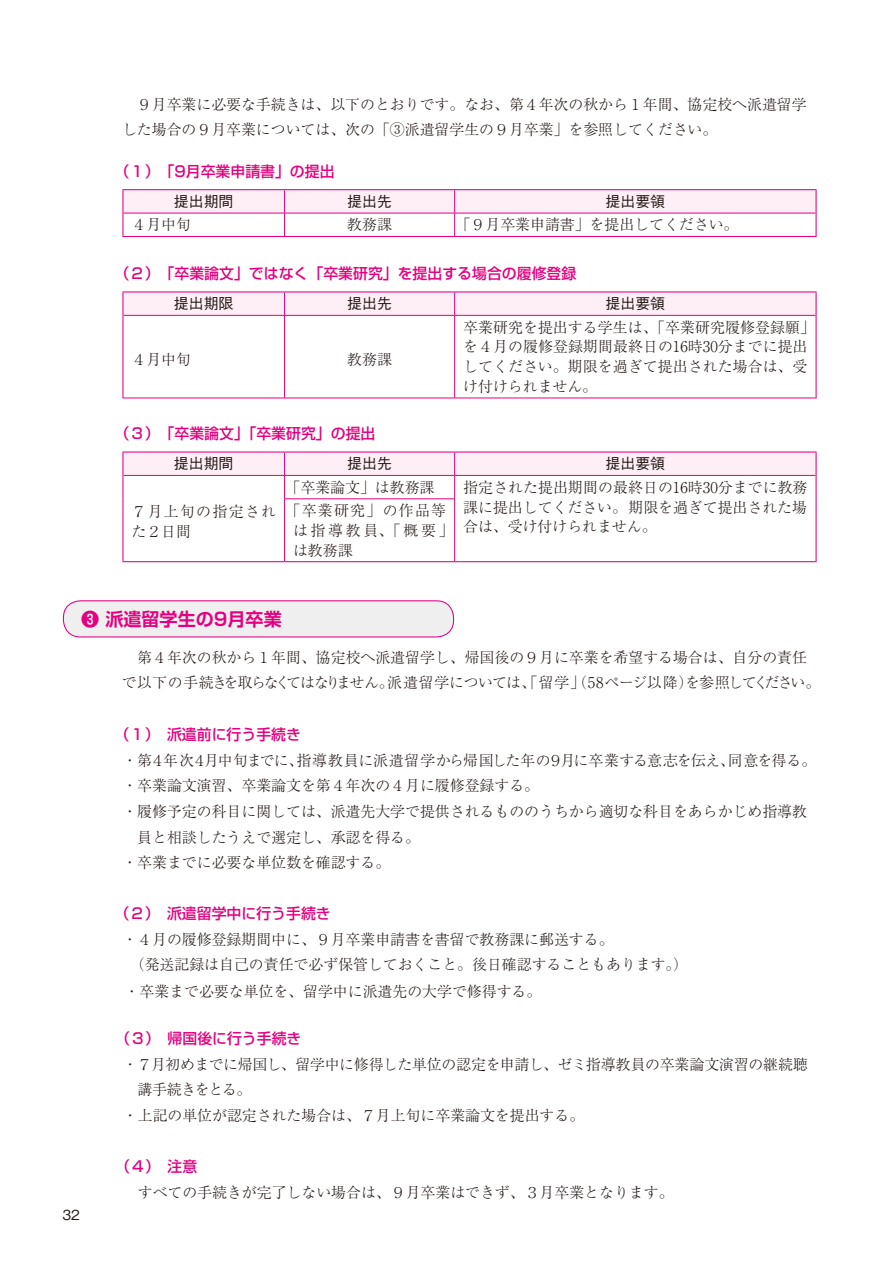
<style>
.page{position:relative;width:893px;height:1263px;background:#fff}
.page>*{position:absolute;margin:0;border:0;box-sizing:border-box;transform-origin:0 0}
.t1{font:700 18px "Shin Go Pr 6 De";color:#e4007f}
.t2{font:300 14.85px/19.8px "Ryumin Pr 6";color:#221815}
.t3{font:500 14.85px "Shin Go Pr 6";color:#e4007f}
.t4{font:300 14.85px "Ryumin Pr 6";letter-spacing:-.04em;color:#221815}
.t5{font:500 14.85px "Gothic BBB Pr 6 N";color:#221815}
.t6{font:300 14.85px/19.8px "Ryumin Pr 6";letter-spacing:.085em;color:#221815}
.t7{font:300 14.85px/19.8px "Ryumin Pr 6";letter-spacing:.09em;color:#221815}
.t8{font:300 14.85px "Ryumin Pr 6";letter-spacing:-.06em;color:#221815}
.t9{font:500 13.8px "Gothic BBB Pr 6";color:#221815}
</style>
<div class="page">
<hr style="left:122px;top:189px;width:163px;height:1px;background:#e4007f">
<hr style="left:285px;top:189px;width:532px;height:1px;background:#e4007f">
<hr style="left:815px;top:190px;width:2px;height:23px;background:#e4007f">
<hr style="left:815px;top:213px;width:2px;height:23px;background:#e4007f">
<hr style="left:122px;top:236px;width:695px;height:1px;background:#e4007f">
<svg style="left:122px;top:190px;width:694px;height:46px"></svg>
<hr style="left:122px;top:291px;width:163px;height:1px;background:#e4007f">
<hr style="left:285px;top:291px;width:532px;height:1px;background:#e4007f">
<hr style="left:815px;top:292px;width:2px;height:23px;background:#e4007f">
<hr style="left:122px;top:315px;width:1px;height:83px;background:#e4007f">
<hr style="left:815px;top:315px;width:2px;height:83px;background:#e4007f">
<svg style="left:122px;top:292px;width:694px;height:23px"></svg>
<hr style="left:123px;top:315px;width:332px;height:1px;background:#e4007f">
<hr style="left:284px;top:316px;width:1px;height:82px;background:#e4007f">
<hr style="left:455px;top:315px;width:360px;height:1px;background:#e4007f">
<hr style="left:454px;top:316px;width:1px;height:82px;background:#e4007f">
<hr style="left:122px;top:398px;width:695px;height:1px;background:#e4007f">
<hr style="left:122px;top:451px;width:163px;height:2px;background:#e4007f">
<hr style="left:285px;top:451px;width:532px;height:2px;background:#e4007f">
<hr style="left:815px;top:453px;width:2px;height:22px;background:#e4007f">
<hr style="left:815px;top:475px;width:2px;height:24px;background:#e4007f">
<hr style="left:122px;top:499px;width:1px;height:62px;background:#e4007f">
<hr style="left:815px;top:499px;width:2px;height:62px;background:#e4007f">
<hr style="left:122px;top:561px;width:695px;height:1px;background:#e4007f">
<svg style="left:122px;top:452px;width:694px;height:47px"></svg>
<hr style="left:284px;top:498px;width:171px;height:1px;background:#e4007f">
<hr style="left:284px;top:499px;width:1px;height:62px;background:#e4007f">
<hr style="left:454px;top:499px;width:1px;height:62px;background:#e4007f">
<div style="left:63px;top:601px;width:391px;height:36px;background:#efefef;border-radius:17px"></div>
<div style="left:63px;top:600px;width:391px;height:37px;border:1px solid #e4007f;border-radius:17px"></div>
<p class="t2" style="left:122px;top:91px;width:686px;line-height:25.5px">　９月卒業に必要な手続きは、以下のとおりです。なお、第４年次の秋から１年間、協定校へ派遣留学した場合の９月卒業については、次の「③派遣留学生の９月卒業」を参照してください。</p>
<p class="t3" style="left:115px;top:159px;width:221px">（１）「9月卒業申請書」の提出</p>
<p class="t5" style="left:174px;top:190px;width:61px">提出期間</p>
<p class="t5" style="left:347px;top:190px;width:46px">提出先</p>
<p class="t5" style="left:606px;top:190px;width:61px">提出要領</p>
<p class="t2" style="left:131px;top:214px;width:61px">４月中旬</p>
<p class="t2" style="left:347px;top:214px;width:46px">教務課</p>
<p class="t2" style="left:456px;top:214px;width:284px">「９月卒業申請書」を提出してください。</p>
<p class="t3" style="left:115px;top:261px;width:463px">（２）「卒業論文」ではなく「卒業研究」を提出する場合の履修登録</p>
<p class="t5" style="left:174px;top:292px;width:61px">提出期限</p>
<p class="t5" style="left:347px;top:292px;width:46px">提出先</p>
<p class="t5" style="left:606px;top:292px;width:61px">提出要領</p>
<p class="t2" style="left:131px;top:349px;width:61px">４月中旬</p>
<p class="t2" style="left:347px;top:349px;width:46px">教務課</p>
<p class="t2" style="left:463px;top:316px;width:353px">卒業研究を提出する学生は、「卒業研究履修登録願」を４月の履修登録期間最終日の16時30分までに提出してください。期限を過ぎて提出された場合は、受け付けられません。</p>
<p class="t3" style="left:115px;top:421px;width:262px">（３）「卒業論文」「卒業研究」の提出</p>
<p class="t5" style="left:174px;top:452px;width:61px">提出期間</p>
<p class="t5" style="left:347px;top:452px;width:46px">提出先</p>
<p class="t5" style="left:606px;top:452px;width:61px">提出要領</p>
<p class="t7" style="left:131px;top:501px;width:146px">７月上旬の指定された２日間</p>
<p class="t2" style="left:286px;top:476px;width:150px">「卒業論文」は教務課</p>
<p class="t2" style="left:463px;top:476px;width:346px;text-align:justify">指定された提出期間の最終日の16時30分までに教務課に提出してください。期限を過ぎて提出された場合は、受け付けられません。</p>
<p class="t6" style="left:293px;top:500px;width:162px;text-indent:-7px">「卒業研究」の作品等は指導教員、「概要」は教務課</p>
<p class="t1" style="left:81px;top:604px;width:202px">❸ 派遣留学生の9月卒業</p>
<p class="t2" style="left:122px;top:644px;width:700px;line-height:25.5px">　第４年次の秋から１年間、協定校へ派遣留学し、帰国後の９月に卒業を希望する場合は、自分の責任で以下の手続きを取らなくてはなりません。派遣留学については、「留学」（58ページ以降）を参照してください。</p>
<p class="t3" style="left:115px;top:722px;width:188px">（１）　派遣前に行う手続き</p>
<p class="t4" style="left:122px;top:748px;width:695px">・ 第４年次４月中旬までに、指導教員に派遣留学から帰国した年の９月に卒業する意志を伝え、同意を得る。</p>
<p class="t2" style="left:122px;top:775px;width:418px">・卒業論文演習、卒業論文を第４年次の４月に履修登録する。</p>
<p class="t2" style="left:122px;top:801px;width:686px">・ 履修予定の科目に関しては、派遣先大学で提供されるもののうちから適切な科目をあらかじめ指導教</p>
<p class="t2" style="left:137px;top:826px;width:284px">員と相談したうえで選定し、承認を得る。</p>
<p class="t2" style="left:122px;top:852px;width:269px">・卒業までに必要な単位数を確認する。</p>
<p class="t3" style="left:115px;top:901px;width:217px">（２）　派遣留学中に行う手続き</p>
<p class="t2" style="left:130px;top:926px;width:560px;line-height:25.5px;text-indent:-7px">・４月の履修登録期間中に、９月卒業申請書を書留で教務課に郵送する。<br>（発送記録は自己の責任で必ず保管しておくこと。後日確認することもあります。）</p>
<p class="t2" style="left:125px;top:981px;width:418px">・卒業まで必要な単位を、留学中に派遣先の大学で修得する。</p>
<p class="t9" style="left:62px;top:1204px;width:19px">32</p>
<p class="t3" style="left:115px;top:1026px;width:188px">（３）　帰国後に行う手続き</p>
<p class="t2" style="left:123px;top:1053px;width:686px">・ ７月初めまでに帰国し、留学中に修得した単位の認定を申請し、ゼミ指導教員の卒業論文演習の継続聴</p>
<p class="t8" style="left:138px;top:1078px;width:115px">講手続きをとる。</p>
<p class="t2" style="left:123px;top:1104px;width:463px">・上記の単位が認定された場合は、７月上旬に卒業論文を提出する。</p>
<p class="t3" style="left:115px;top:1154px;width:83px">（４）　注意</p>
<p class="t2" style="left:123px;top:1181px;width:552px">　すべての手続きが完了しない場合は、９月卒業はできず、３月卒業となります。</p>
</div>
